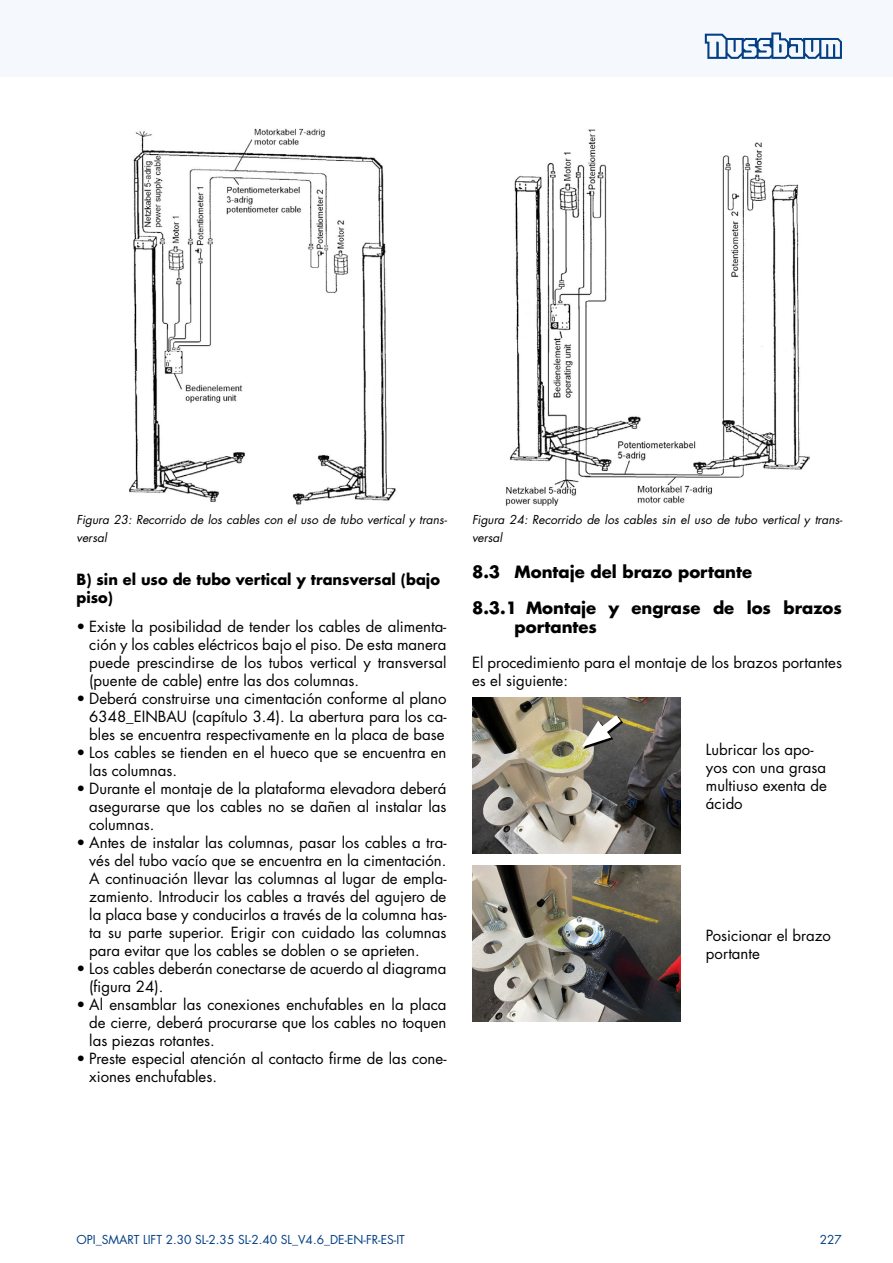
<style>
.page{position:relative;width:893px;height:1263px;background:#fff}
.page>*{position:absolute;margin:0;border:0;box-sizing:border-box;transform-origin:0 0}
.t1{font:700 16.5px/36px "Futura LT Pro";color:#000}
.t2{font:15px/18px "Futura LT Pro";color:#000}
.t3{font:700 15px/18px "Futura LT Pro";color:#000}
.t4{font:italic 12px/18px "Futura LT Pro";color:#000}
.t5{font:12px "Futura LT Pro";color:#033f85}
</style>
<div class="page">
<div style="left:0;top:0;width:893px;height:77px;background:#f5f8fc"></div>
<svg style="left:705px;top:32px;width:137px;height:27px"></svg>
<img style="left:129px;top:128px;width:267px;height:377px">
<img style="left:505px;top:129px;width:304px;height:377px">
<img style="left:472px;top:698px;width:208px;height:155px">
<svg style="left:583px;top:747px;width:39px;height:1px"></svg>
<svg style="left:582px;top:708px;width:47px;height:39px"></svg>
<img style="left:472px;top:865px;width:208px;height:156px">
<p class="t4" style="left:77px;top:510px;width:372px">Figura 23: Recorrido de los cables con el uso de tubo vertical y trans&shy;versal</p>
<p class="t3" style="left:77px;top:570px;width:365px">B) sin el uso de tubo vertical y transversal (bajo piso)</p>
<p class="t2" style="left:89px;top:617px;width:359px;text-align:justify;text-indent:-13px">• Existe la posibilidad de tender los cables de alimenta&shy;ción y los cables eléctricos bajo el piso. De esta manera puede prescindirse de los tubos vertical y transversal (puente de cable) entre las dos columnas.</p>
<p class="t2" style="left:89px;top:689px;width:359px;text-align:justify;text-indent:-13px">• Deberá construirse una cimentación conforme al plano 6348_EINBAU (capítulo 3.4). La abertura para los ca&shy;bles se encuentra respectivamente en la placa de base</p>
<p class="t2" style="left:89px;top:743px;width:359px;text-indent:-13px">• Los cables se tienden en el hueco que se encuentra en las columnas.</p>
<p class="t2" style="left:89px;top:779px;width:359px;text-align:justify;text-indent:-13px">• Durante el montaje de la plataforma elevadora deberá asegurarse que los cables no se dañen al instalar las columnas.</p>
<p class="t2" style="left:89px;top:833px;width:359px;text-align:justify;text-indent:-13px">• Antes de instalar las columnas, pasar los cables a tra&shy;vés del tubo vacío que se encuentra en la cimentación.<br>A continuación llevar las columnas al lugar de empla&shy;zamiento. Introducir los cables a través del agujero de la placa base y conducirlos a través de la columna has&shy;ta su parte superior. Erigir con cuidado las columnas para evitar que los cables se doblen o se aprieten.</p>
<p class="t2" style="left:89px;top:959px;width:359px;text-indent:-13px">• Los cables deberán conectarse de acuerdo al diagrama (figura 24).</p>
<p class="t2" style="left:89px;top:995px;width:359px;text-align:justify;text-indent:-13px">• Al ensamblar las conexiones enchufables en la placa de cierre, deberá procurarse que los cables no toquen las piezas rotantes.</p>
<p class="t2" style="left:89px;top:1049px;width:359px;text-indent:-13px">• Preste especial atención al contacto firme de las cone&shy;xiones enchufables.</p>
<p class="t4" style="left:472px;top:510px;width:372px">Figura 24: Recorrido de los cables sin el uso de tubo vertical y trans&shy;versal</p>
<p class="t1" style="left:472px;top:553px;width:371px">8.3 Montaje del brazo portante<br>8.3.1 Montaje y engrase de los brazos</p>
<p class="t1" style="left:514px;top:609px;width:84px">portantes</p>
<p class="t2" style="left:472px;top:653px;width:371px">El procedimiento para el montaje de los brazos portantes es el siguiente:</p>
<p class="t2" style="left:706px;top:740px;width:122px">Lubricar los apo&shy;yos con una grasa multiuso exenta de ácido</p>
<p class="t2" style="left:706px;top:926px;width:127px">Posicionar el brazo portante</p>
<p class="t5" style="left:77px;top:1231px;width:330px">OPI_SMART LIFT 2.30 SL-2.35 SL-2.40 SL_V4.6_DE-EN-FR-ES-IT</p>
<p class="t5" style="left:820px;top:1231px;width:24px">227</p>
</div>
